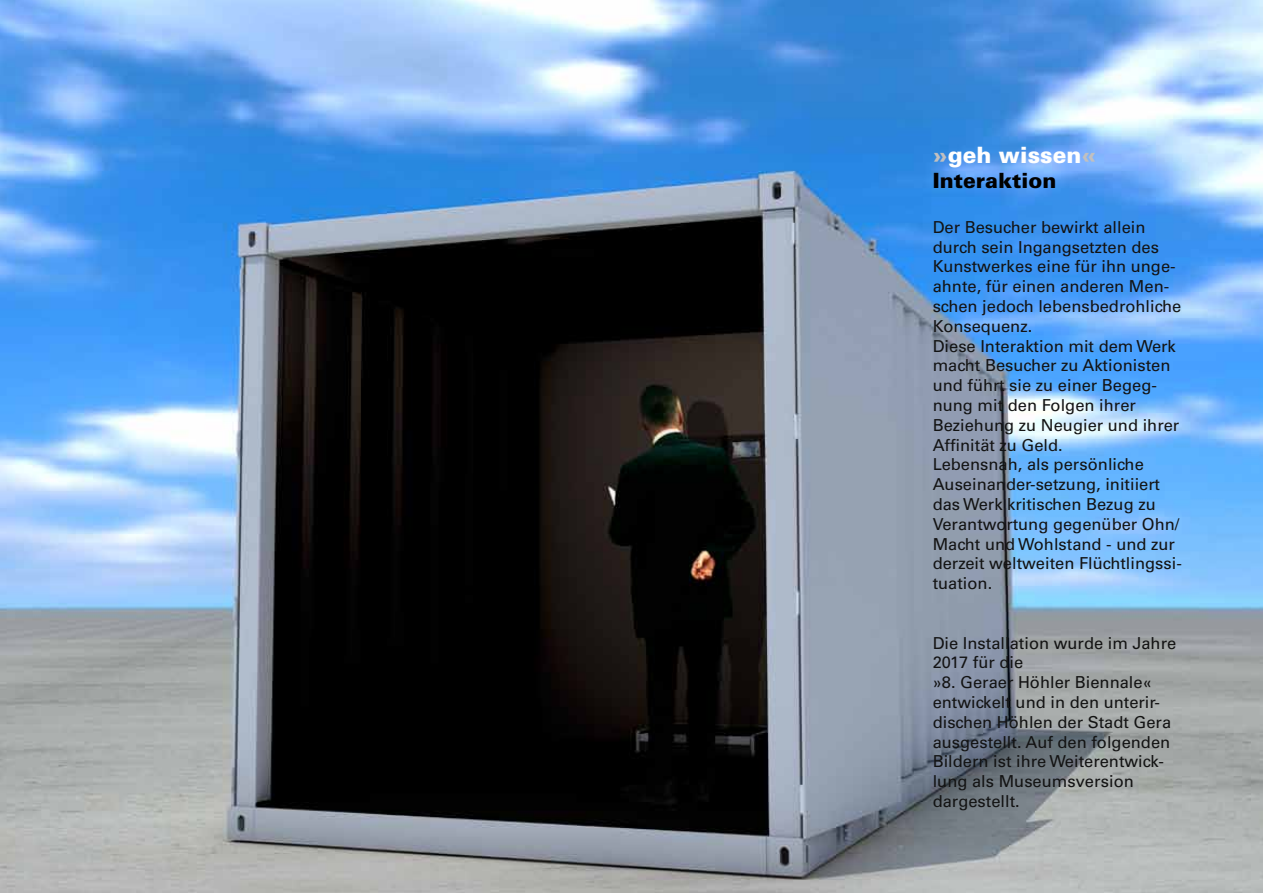
<style>
.page{position:relative;width:1263px;height:893px;background:#fff}
.page>*{position:absolute;margin:0;border:0;box-sizing:border-box;transform-origin:0 0}
.t1{font:900 22.5px "Univers";color:#fff}
.t2{font:900 21px "Univers";color:#000}
.t3{font:16.5px/19.8px "Univers";color:#131313}
.s1{color:#c1c0c0}
</style>
<div class="page">
<img style="left:0;top:0;width:1263px;height:893px">
<h1 class="t1" style="left:933px;top:140px;width:165px"><span class="s1">»</span>geh wissen<span class="s1">«</span></h1>
<p class="t2" style="left:933px;top:167px;width:125px">Interaktion</p>
<p class="t3" style="left:933px;top:217px;width:251px">Der Besucher bewirkt allein durch sein Ingangsetzten des<br>Kunstwerkes eine für ihn unge&shy;ahnte, für einen anderen Men&shy;schen jedoch lebensbedrohliche<br>Konsequenz.<br>Diese Interaktion mit dem Werk macht Besucher zu Aktionisten und führt sie zu einer Begeg&shy;nung mit den Folgen ihrer<br>Beziehung zu Neugier und ihrer<br>Affinität zu Geld.<br>Lebensnah, als persönliche<br>Auseinander-setzung, initiiert das Werk kritischen Bezug zu<br>Verantwortung gegenüber Ohn/<br>Macht und Wohlstand - und zur derzeit weltweiten Flüchtlingssi&shy;tuation.</p>
<p class="t3" style="left:933px;top:633px;width:245px">Die Installation wurde im Jahre<br>2017 für die<br>»8. Geraer Höhler Biennale« entwickelt und in den unterir&shy;dischen Höhlen der Stadt Gera ausgestellt. Auf den folgenden<br>Bildern ist ihre Weiterentwick&shy;lung als Museumsversion dargestellt.</p>
</div>
